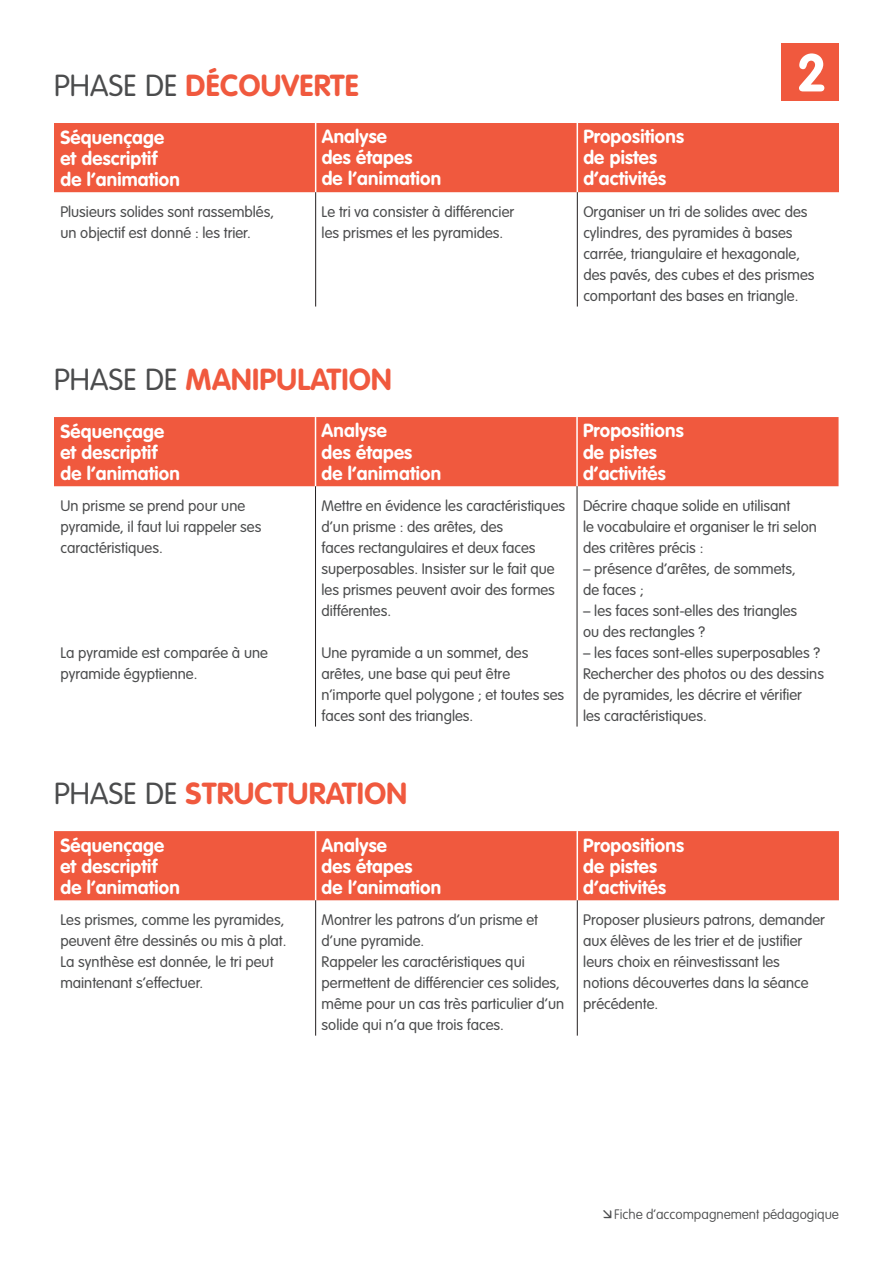
<style>
.page{position:relative;width:893px;height:1263px;background:#fff}
.page>*{position:absolute;margin:0;border:0;box-sizing:border-box;transform-origin:0 0}
.t1{font:700 52.5px "VAG Rounded Std";color:#fff}
.t2{font:700 30px "VAG Rounded Std";letter-spacing:.01em;color:#f0593e}
.t3{font:700 18.75px/21px "VAG Rounded Std";letter-spacing:.01em;color:#fff}
.t4{font:300 15px/21px "VAG Rounded Std";color:#4b4c4d}
.t5{font:100 13.5px "VAG Rounded Std";color:#4b4c4d}
.s1{font-weight:300;color:#4b4c4d}
</style>
<div class="page">
<div style="left:781px;top:43px;width:58px;height:58px;background:#f0593e"></div>
<div style="left:54px;top:123px;width:785px;height:69px;background:#f0593e"></div>
<hr style="left:315px;top:123px;width:1px;height:69px;background:#fff">
<hr style="left:577px;top:123px;width:1px;height:69px;background:#fff">
<hr style="left:315px;top:192px;width:1px;height:114px;background:#231f20">
<hr style="left:577px;top:192px;width:1px;height:114px;background:#231f20">
<div style="left:54px;top:417px;width:784px;height:69px;background:#f0593e"></div>
<hr style="left:315px;top:417px;width:1px;height:69px;background:#fff">
<hr style="left:576px;top:417px;width:2px;height:69px;background:#fff">
<hr style="left:315px;top:486px;width:1px;height:240px;background:#231f20">
<hr style="left:577px;top:486px;width:1px;height:240px;background:#231f20">
<div style="left:54px;top:831px;width:785px;height:69px;background:#f0593e"></div>
<hr style="left:315px;top:831px;width:1px;height:69px;background:#fff">
<hr style="left:576px;top:831px;width:2px;height:69px;background:#fff">
<hr style="left:315px;top:900px;width:1px;height:135px;background:#231f20">
<hr style="left:577px;top:900px;width:1px;height:135px;background:#231f20">
<h1 class="t1" style="left:797px;top:42px;width:32px">2</h1>
<h2 class="t2" style="left:54px;top:68px;width:306px"><span class="s1">PHASE DE</span> DÉCOUVERTE</h2>
<p class="t3" style="left:60px;top:127px;width:121px">Séquençage et descriptif de l’animation</p>
<p class="t3" style="left:322px;top:127px;width:121px">Analyse<br>des étapes<br>de l’animation</p>
<p class="t3" style="left:583px;top:127px;width:102px">Propositions de pistes d’activités</p>
<p class="t4" style="left:60px;top:201px;width:215px">Plusieurs solides sont rassemblés, un objectif est donné : les trier.</p>
<p class="t4" style="left:322px;top:201px;width:194px">Le tri va consister à différencier les prismes et les pyramides.</p>
<p class="t4" style="left:583px;top:201px;width:233px">Organiser un tri de solides avec des cylindres, des pyramides à bases carrée, triangulaire et hexagonale, des pavés, des cubes et des prismes comportant des bases en triangle.</p>
<h2 class="t2" style="left:54px;top:362px;width:339px"><span class="s1">PHASE DE</span> MANIPULATION</h2>
<p class="t3" style="left:60px;top:421px;width:121px">Séquençage et descriptif de l’animation</p>
<p class="t3" style="left:321px;top:421px;width:121px">Analyse<br>des étapes<br>de l’animation</p>
<p class="t3" style="left:583px;top:421px;width:102px">Propositions de pistes d’activités</p>
<p class="t4" style="left:60px;top:495px;width:203px">Un prisme se prend pour une pyramide, il faut lui rappeler ses caractéristiques.</p>
<p class="t4" style="left:321px;top:495px;width:245px">Mettre en évidence les caractéristiques d’un prisme : des arêtes, des<br>faces rectangulaires et deux faces superposables. Insister sur le fait que les prismes peuvent avoir des formes différentes.</p>
<p class="t4" style="left:321px;top:642px;width:244px">Une pyramide a un sommet, des arêtes, une base qui peut être n’importe quel polygone ; et toutes ses faces sont des triangles.</p>
<p class="t4" style="left:583px;top:495px;width:235px">Décrire chaque solide en utilisant<br>le vocabulaire et organiser le tri selon des critères précis :</p>
<p class="t4" style="left:583px;top:558px;width:214px">– présence d’arêtes, de sommets, de faces ;</p>
<p class="t4" style="left:583px;top:600px;width:216px">– les faces sont-elles des triangles ou des rectangles ?</p>
<p class="t4" style="left:583px;top:642px;width:242px">– les faces sont-elles superposables ?<br>Rechercher des photos ou des dessins de pyramides, les décrire et vérifier<br>les caractéristiques.</p>
<p class="t4" style="left:60px;top:642px;width:209px">La pyramide est comparée à une pyramide égyptienne.</p>
<h2 class="t2" style="left:54px;top:776px;width:354px"><span class="s1">PHASE DE</span> STRUCTURATION</h2>
<p class="t3" style="left:60px;top:835px;width:121px">Séquençage et descriptif de l’animation</p>
<p class="t3" style="left:322px;top:835px;width:121px">Analyse<br>des étapes<br>de l’animation</p>
<p class="t3" style="left:583px;top:835px;width:102px">Propositions de pistes d’activités</p>
<p class="t4" style="left:60px;top:909px;width:228px">Les prismes, comme les pyramides, peuvent être dessinés ou mis à plat.<br>La synthèse est donnée, le tri peut maintenant s’effectuer.</p>
<p class="t4" style="left:322px;top:909px;width:244px">Montrer les patrons d’un prisme et d’une pyramide.<br>Rappeler les caractéristiques qui permettent de différencier ces solides, même pour un cas très particulier d’un solide qui n’a que trois faces.</p>
<p class="t4" style="left:583px;top:909px;width:243px">Proposer plusieurs patrons, demander aux élèves de les trier et de justifier leurs choix en réinvestissant les notions découvertes dans la séance précédente.</p>
<p class="t5" style="left:614px;top:1207px;width:226px">Fiche d’accompagnement pédagogique</p>
</div>
